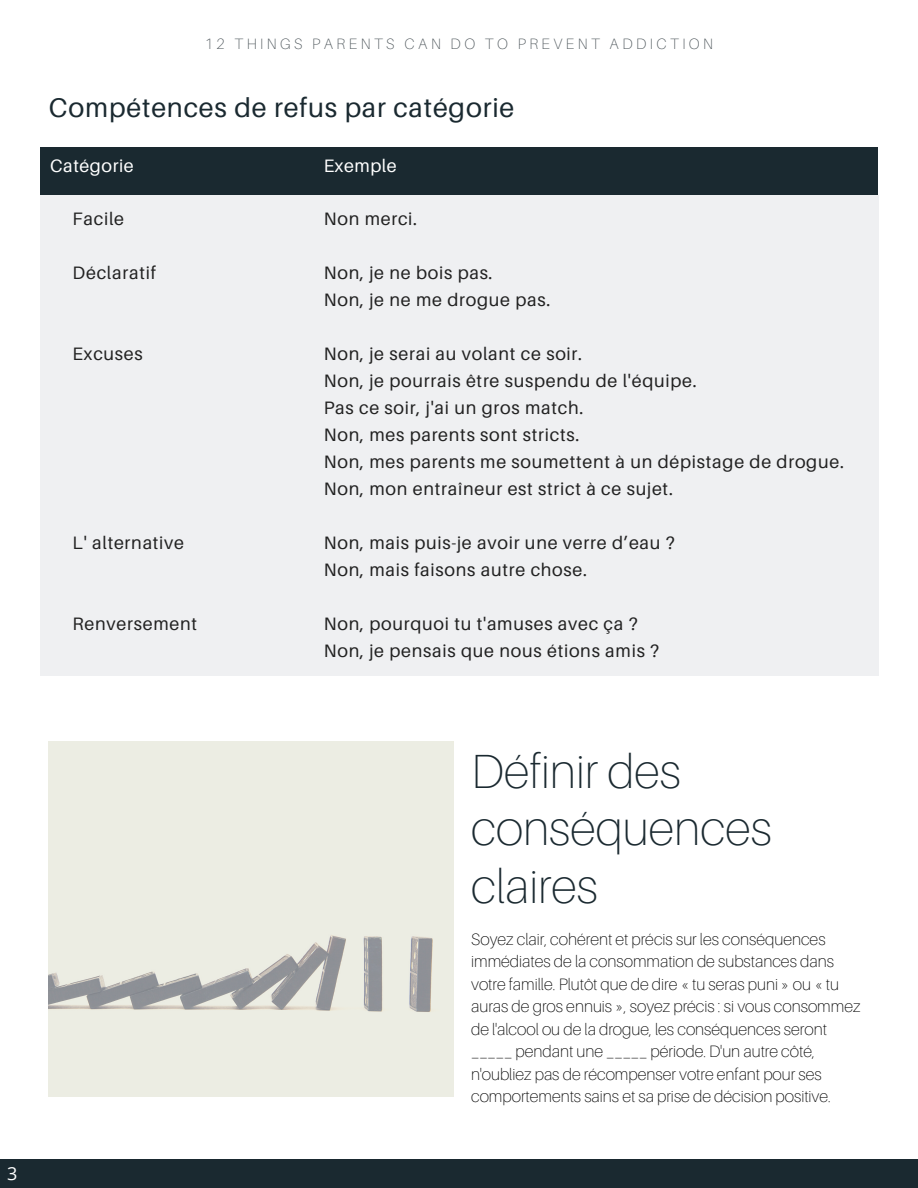
<style>
.page{position:relative;width:918px;height:1188px;background:#fff}
.page>*{position:absolute;margin:0;border:0;box-sizing:border-box;transform-origin:0 0}
.t1{font:100 48px/57.3px "Aileron";color:#1a2930}
.t2{font:27px "Aileron";letter-spacing:.03em;color:#1a2930}
.t3{font:18px/27px "Aileron";letter-spacing:.04em;color:#222}
.t4{font:18px "Aileron";letter-spacing:.03em;color:#fff}
.t5{font:18px "Open Sans";color:#fff}
.t6{font:100 16.5px/22.5px "Aileron";color:#000}
.t7{font:100 15px "Aileron";letter-spacing:.23em;color:#454e53}
</style>
<div class="page">
<div style="left:0;top:1159px;width:918px;height:29px;background:#1a2930"></div>
<img style="left:49px;top:742px;width:405px;height:354px">
<div style="left:40px;top:147px;width:838px;height:47px;background:#1a2930"></div>
<div style="left:40px;top:196px;width:838px;height:480px;background:#eff0f2"></div>
<p class="t7" style="left:205px;top:35px;width:510px">12 THINGS PARENTS CAN DO TO PREVENT ADDICTION</p>
<h2 class="t2" style="left:49px;top:91px;width:467px">Compétences de refus par catégorie</h2>
<p class="t4" style="left:50px;top:155px;width:85px">Catégorie</p>
<p class="t4" style="left:324px;top:155px;width:75px">Exemple</p>
<p class="t3" style="left:73px;top:205px;width:53px">Facile</p>
<p class="t3" style="left:73px;top:259px;width:85px">Déclaratif</p>
<p class="t3" style="left:73px;top:340px;width:72px">Excuses</p>
<p class="t3" style="left:73px;top:529px;width:113px">L' alternative</p>
<p class="t3" style="left:73px;top:610px;width:126px">Renversement</p>
<p class="t3" style="left:324px;top:205px;width:95px">Non merci.</p>
<p class="t3" style="left:324px;top:259px;width:228px">Non, je ne bois pas.<br>Non, je ne me drogue pas.</p>
<p class="t3" style="left:324px;top:340px;width:522px">Non, je serai au volant ce soir.<br>Non, je pourrais être suspendu de l'équipe.<br>Pas ce soir, j'ai un gros match.<br>Non, mes parents sont stricts.<br>Non, mes parents me soumettent à un dépistage de drogue.<br>Non, mon entraîneur est strict à ce sujet.</p>
<p class="t3" style="left:324px;top:529px;width:353px">Non, mais puis-je avoir une verre d’eau ?<br>Non, mais faisons autre chose.</p>
<p class="t3" style="left:324px;top:610px;width:337px">Non, pourquoi tu t'amuses avec ça ?<br>Non, je pensais que nous étions amis ?</p>
<p class="t5" style="left:7px;top:1161px;width:12px">3</p>
<h1 class="t1" style="left:471px;top:741px;width:302px">Définir des conséquences claires</h1>
<p class="t6" style="left:471px;top:927px;width:391px">Soyez clair, cohérent et précis sur les conséquences immédiates de la consommation de substances dans votre famille. Plutôt que de dire « tu seras puni » ou « tu auras de gros ennuis », soyez précis : si vous consommez de l'alcool ou de la drogue, les conséquences seront _____ pendant une _____ période. D'un autre côté, n'oubliez pas de récompenser votre enfant pour ses comportements sains et sa prise de décision positive.</p>
</div>
